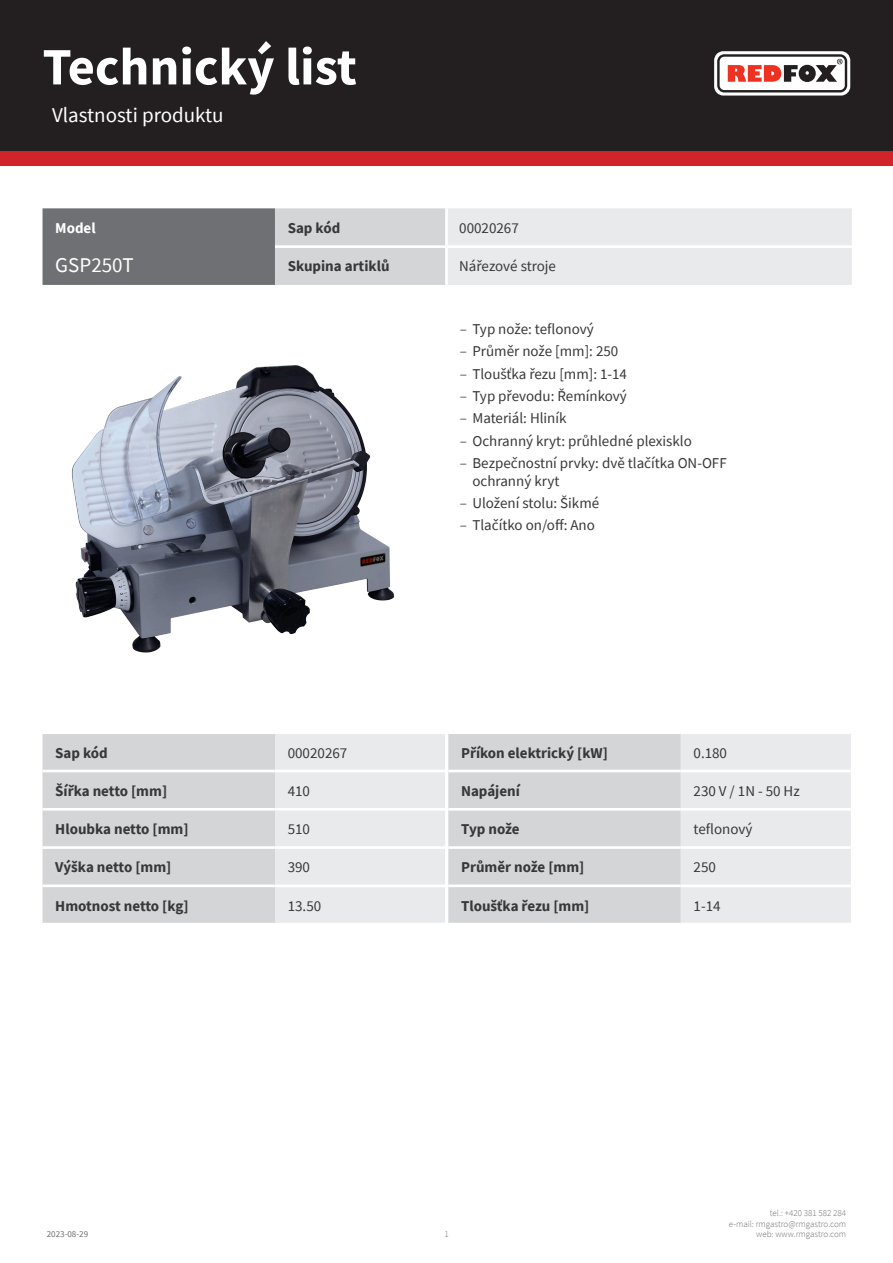
<style>
.page{position:relative;width:893px;height:1263px;background:#fff}
.page>*{position:absolute;margin:0;border:0;box-sizing:border-box;transform-origin:0 0}
.t1{font:700 52.5px "Source Sans Pro";color:#fff}
.kapitola{font:21px "Source Sans Pro";color:#fff}
.tabulka_-_headline{font:21px "Source Sans Pro";color:#fff}
.tabulka_-_text{font:15px/18px "Source Sans Pro";color:#383839}
.tabulka_-_text-2{font:700 15px "Source Sans Pro";color:#383839}
.tabulka_-_text-3{font:700 15px "Source Sans Pro";color:#fff}
.t2{font:300 9px/10.8px "Source Sans Pro";color:#6f7073;text-align:right}
.t3{font:9px "Source Sans Pro";color:#6f7073}
.s1{font-weight:300}
</style>
<div class="page">
<div style="left:0;top:0;width:893px;height:166px;background:#d1232a"></div>
<div style="left:0;top:0;width:893px;height:151px;background:#231f20"></div>
<svg style="left:714px;top:51px;width:136px;height:45px"></svg>
<img style="left:71px;top:365px;width:324px;height:288px">
<svg style="left:43px;top:734px;width:808px;height:189px;background:#dedfe0"></svg>
<hr style="left:448px;top:770px;width:233px;height:2px;background:#fff">
<hr style="left:681px;top:770px;width:170px;height:2px;background:#fff">
<hr style="left:448px;top:808px;width:233px;height:2px;background:#fff">
<hr style="left:681px;top:808px;width:170px;height:2px;background:#fff">
<hr style="left:448px;top:846px;width:233px;height:3px;background:#fff">
<hr style="left:681px;top:846px;width:170px;height:3px;background:#fff">
<hr style="left:448px;top:884px;width:233px;height:3px;background:#fff">
<hr style="left:681px;top:884px;width:170px;height:3px;background:#fff">
<svg style="left:43px;top:208px;width:809px;height:77px;background:#c0c1c3"></svg>
<hr style="left:445px;top:208px;width:3px;height:37px;background:#fff">
<hr style="left:275px;top:245px;width:171px;height:3px;background:#fff">
<hr style="left:446px;top:245px;width:406px;height:3px;background:#fff">
<hr style="left:445px;top:248px;width:3px;height:37px;background:#fff">
<h1 class="t1" style="left:43px;top:31px;width:316px">Technický list</h1>
<p class="kapitola" style="left:52px;top:101px;width:173px">Vlastnosti produktu</p>
<p class="tabulka_-_text-3" style="left:55px;top:218px;width:42px">Model</p>
<p class="tabulka_-_text-2" style="left:288px;top:218px;width:54px">Sap kód</p>
<p class="tabulka_-_text" style="left:459px;top:219px;width:61px">00020267</p>
<p class="tabulka_-_headline" style="left:55px;top:251px;width:80px">GSP250T</p>
<p class="tabulka_-_text-2" style="left:288px;top:256px;width:103px">Skupina artiklů</p>
<p class="tabulka_-_text" style="left:459px;top:257px;width:98px">Nářezové stroje</p>
<p class="tabulka_-_text-2" style="left:55px;top:742px;width:54px">Sap kód</p>
<p class="tabulka_-_text" style="left:288px;top:743px;width:61px">00020267</p>
<p class="tabulka_-_text-2" style="left:55px;top:781px;width:113px">Šířka netto [mm]</p>
<p class="tabulka_-_text" style="left:288px;top:782px;width:24px">410</p>
<p class="tabulka_-_text-2" style="left:55px;top:819px;width:135px">Hloubka netto [mm]</p>
<p class="tabulka_-_text" style="left:288px;top:820px;width:24px">510</p>
<p class="tabulka_-_text-2" style="left:55px;top:857px;width:118px">Výška netto [mm]</p>
<p class="tabulka_-_text" style="left:288px;top:858px;width:24px">390</p>
<p class="tabulka_-_text-2" style="left:55px;top:895px;width:135px">Hmotnost netto [kg]</p>
<p class="tabulka_-_text" style="left:288px;top:896px;width:35px">13.50</p>
<p class="tabulka_-_text" style="left:460px;top:320px;width:136px"><span class="s1">–</span> Typ nože: teflonový</p>
<p class="tabulka_-_text" style="left:460px;top:342px;width:160px"><span class="s1">–</span> Průměr nože [mm]: 250</p>
<p class="tabulka_-_text" style="left:460px;top:365px;width:169px"><span class="s1">–</span> Tloušťka řezu [mm]: 1-14</p>
<p class="tabulka_-_text" style="left:460px;top:387px;width:169px"><span class="s1">–</span> Typ převodu: Řemínkový</p>
<p class="tabulka_-_text" style="left:460px;top:409px;width:108px"><span class="s1">–</span> Materiál: Hliník</p>
<p class="tabulka_-_text" style="left:460px;top:431px;width:234px"><span class="s1">–</span> Ochranný kryt: průhledné plexisklo</p>
<p class="tabulka_-_text" style="left:472px;top:454px;width:256px;text-indent:-13px"><span class="s1">–</span> Bezpečnostní prvky: dvě tlačítka ON-OFF ochranný kryt</p>
<p class="tabulka_-_text" style="left:460px;top:494px;width:141px"><span class="s1">–</span> Uložení stolu: Šikmé</p>
<p class="tabulka_-_text" style="left:460px;top:516px;width:137px"><span class="s1">–</span> Tlačítko on/off: Ano</p>
<p class="tabulka_-_text-2" style="left:461px;top:742px;width:148px">Příkon elektrický [kW]</p>
<p class="tabulka_-_text" style="left:693px;top:743px;width:35px">0.180</p>
<p class="tabulka_-_text-2" style="left:461px;top:781px;width:60px">Napájení</p>
<p class="tabulka_-_text" style="left:693px;top:782px;width:108px">230 V / 1N - 50 Hz</p>
<p class="tabulka_-_text-2" style="left:461px;top:819px;width:60px">Typ nože</p>
<p class="tabulka_-_text" style="left:693px;top:820px;width:60px">teflonový</p>
<p class="tabulka_-_text-2" style="left:461px;top:857px;width:125px">Průměr nože [mm]</p>
<p class="tabulka_-_text" style="left:693px;top:858px;width:24px">250</p>
<p class="tabulka_-_text-2" style="left:461px;top:895px;width:130px">Tloušťka řezu [mm]</p>
<p class="tabulka_-_text" style="left:693px;top:896px;width:29px">1-14</p>
<p class="t3" style="left:47px;top:1229px;width:43px">2023-08-29</p>
<p class="t2" style="left:444px;top:1229px;width:6px">1</p>
<p class="t2" style="left:729px;top:1207px;width:119px">tel.: +420 381 582 284<br>e-mail: rmgastro@rmgastro.com web: www.rmgastro.com</p>
</div>
